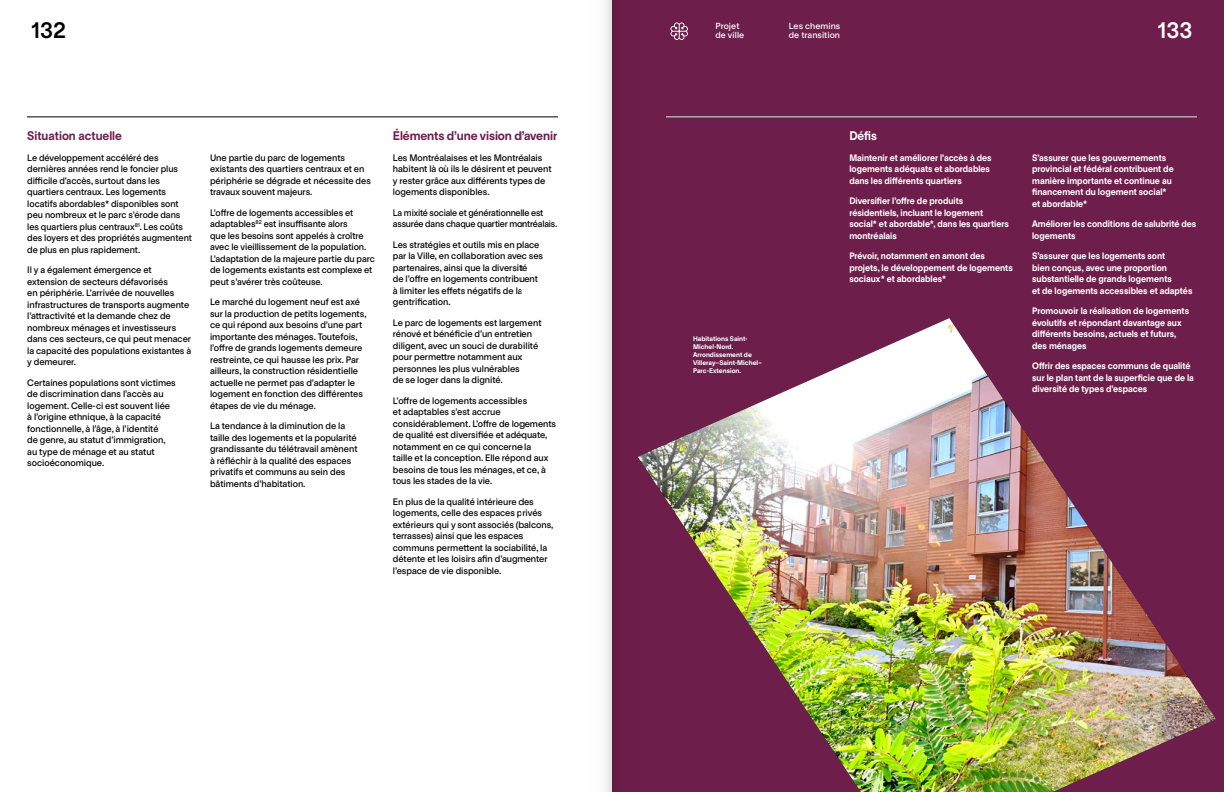
<style>
.page{position:relative;width:1224px;height:792px;background:#fff}
.page>*{position:absolute;margin:0;border:0;box-sizing:border-box;transform-origin:0 0}
.t1{font:600 21.5px "Superpose";color:#000}
.t2{font:600 21.5px "Superpose";color:#fff}
.t3{font:700 12px "Superpose";letter-spacing:-.01em;color:#6e1e4b}
.t4{font:700 12px "Superpose";letter-spacing:-.01em;color:#6e1e4b;scale:.96 1}
.t5{font:700 12px "Superpose";color:#fff;scale:.95 1}
.t6{font:500 9px/11.5px "Superpose";letter-spacing:-.005em;color:#000}
.t7{font:700 9px/11.5px "Superpose";color:#fff;scale:.95 1}
.t8{font:500 9px/11.5px "Superpose";letter-spacing:-.005em;color:#000;scale:.95 1}
.t9{font:500 8.5px/9.5px "Superpose";letter-spacing:.01em;color:#fff}
.t10{font:700 6.5px/8px "Superpose";color:#fff}
</style>
<div class="page">
<div style="left:612px;top:0;width:612px;height:792px;background:#6e1e4b"></div>
<hr style="left:27px;top:117px;width:531px;height:1px;background:#000">
<hr style="left:666px;top:117px;width:531px;height:1px;background:#fff">
<img style="left:703px;top:318px;width:513px;height:474px">
<svg style="left:612px;top:0;width:91px;height:792px"></svg>
<div style="left:521px;top:0;width:91px;height:792px;background:#fff"></div>
<h1 class="t1" style="left:32px;top:15px;width:36px">132</h1>
<h1 class="t2" style="left:1158px;top:15px;width:36px">133</h1>
<p class="t9" style="left:715px;top:21px;width:30px">Projet de ville</p>
<p class="t9" style="left:789px;top:21px;width:53px">Les chemins de transition</p>
<h2 class="t4" style="left:27px;top:127px;width:100px">Situation actuelle</h2>
<p class="t6" style="left:27px;top:151px;width:166px">Le développement accéléré des dernières années rend le foncier plus difficile d’accès, surtout dans les quartiers centraux. Les logements locatifs abordables* disponibles sont peu nombreux et le parc s’érode dans les quartiers plus centraux<sup>81</sup>. Les coûts des loyers et des propriétés augmentent de plus en plus rapidement.</p>
<p class="t6" style="left:27px;top:264px;width:166px">Il y a également émergence et extension de secteurs défavorisés<br>en périphérie. L’arrivée de nouvelles infrastructures de transports augmente l’attractivité et la demande chez de nombreux ménages et investisseurs dans ces secteurs, ce qui peut menacer la capacité des populations existantes à y demeurer.</p>
<p class="t6" style="left:27px;top:376px;width:150px">Certaines populations sont victimes de discrimination dans l’accès au logement. Celle-ci est souvent liée à l’origine ethnique, à la capacité fonctionnelle, à l’âge, à l’identité<br>de genre, au statut d’immigration, au type de ménage et au statut socioéconomique.</p>
<p class="t6" style="left:210px;top:151px;width:162px">Une partie du parc de logements existants des quartiers centraux et en périphérie se dégrade et nécessite des travaux souvent majeurs.</p>
<p class="t6" style="left:210px;top:206px;width:166px">L’offre de logements accessibles et adaptables<sup>82</sup> est insuffisante alors<br>que les besoins sont appelés à croître avec le vieillissement de la population.<br>L’adaptation de la majeure partie du parc de logements existants est complexe et peut s’avérer très coûteuse.</p>
<p class="t6" style="left:210px;top:296px;width:158px">Le marché du logement neuf est axé sur la production de petits logements, ce qui répond aux besoins d’une part importante des ménages. Toutefois, l’offre de grands logements demeure restreinte, ce qui hausse les prix. Par ailleurs, la construction résidentielle actuelle ne permet pas d’adapter le logement en fonction des différentes étapes de vie du ménage.</p>
<p class="t6" style="left:210px;top:420px;width:149px">La tendance à la diminution de la taille des logements et la popularité grandissante du télétravail amènent à réfléchir à la qualité des espaces privatifs et communs au sein des bâtiments d’habitation.</p>
<h2 class="t3" style="left:393px;top:127px;width:166px">Éléments d’une vision d’avenir</h2>
<p class="t6" style="left:393px;top:151px;width:160px">Les Montréalaises et les Montréalais habitent là où ils le désirent et peuvent y rester grâce aux différents types de logements disponibles.</p>
<p class="t8" style="left:393px;top:206px;width:175px">La mixité sociale et générationnelle est assurée dans chaque quartier montréalais.</p>
<p class="t6" style="left:393px;top:238px;width:152px">Les stratégies et outils mis en place par la Ville, en collaboration avec ses partenaires, ainsi que la diversité<br>de l’offre en logements contribuent à limiter les effets négatifs de la gentrification.</p>
<p class="t6" style="left:393px;top:316px;width:150px">Le parc de logements est largement rénové et bénéficie d’un entretien diligent, avec un souci de durabilité pour permettre notamment aux personnes les plus vulnérables<br>de se loger dans la dignité.</p>
<p class="t6" style="left:393px;top:394px;width:165px">L’offre de logements accessibles<br>et adaptables s’est accrue considérablement. L’offre de logements de qualité est diversifiée et adéquate, notamment en ce qui concerne la<br>taille et la conception. Elle répond aux besoins de tous les ménages, et ce, à tous les stades de la vie.</p>
<p class="t6" style="left:393px;top:495px;width:162px">En plus de la qualité intérieure des logements, celle des espaces privés extérieurs qui y sont associés (balcons, terrasses) ainsi que les espaces communs permettent la sociabilité, la détente et les loisirs afin d’augmenter l’espace de vie disponible.</p>
<p class="t10" style="left:693px;top:334px;width:70px">Habitations Saint-<br>Michel-Nord.<br>Arrondissement de<br>Villeray–Saint-Michel–<br>Parc-Extension.</p>
<h2 class="t5" style="left:849px;top:127px;width:31px">Défis</h2>
<p class="t7" style="left:849px;top:151px;width:151px">Maintenir et améliorer l’accès à des logements adéquats et abordables dans les différents quartiers</p>
<p class="t7" style="left:849px;top:195px;width:170px">Diversifier l’offre de produits résidentiels, incluant le logement social* et abordable*, dans les quartiers montréalais</p>
<p class="t7" style="left:849px;top:250px;width:174px">Prévoir, notamment en amont des projets, le développement de logements sociaux* et abordables*</p>
<p class="t7" style="left:1032px;top:151px;width:151px">S’assurer que les gouvernements provincial et fédéral contribuent de manière importante et continue au financement du logement social* et abordable*</p>
<p class="t7" style="left:1032px;top:218px;width:174px">Améliorer les conditions de salubrité des logements</p>
<p class="t7" style="left:1032px;top:250px;width:170px">S’assurer que les logements sont<br>bien conçus, avec une proportion substantielle de grands logements<br>et de logements accessibles et adaptés</p>
<p class="t7" style="left:1032px;top:305px;width:167px">Promouvoir la réalisation de logements évolutifs et répondant davantage aux différents besoins, actuels et futurs, des ménages</p>
<p class="t7" style="left:1032px;top:360px;width:172px">Offrir des espaces communs de qualité sur le plan tant de la superficie que de la diversité de types d’espaces</p>
</div>
